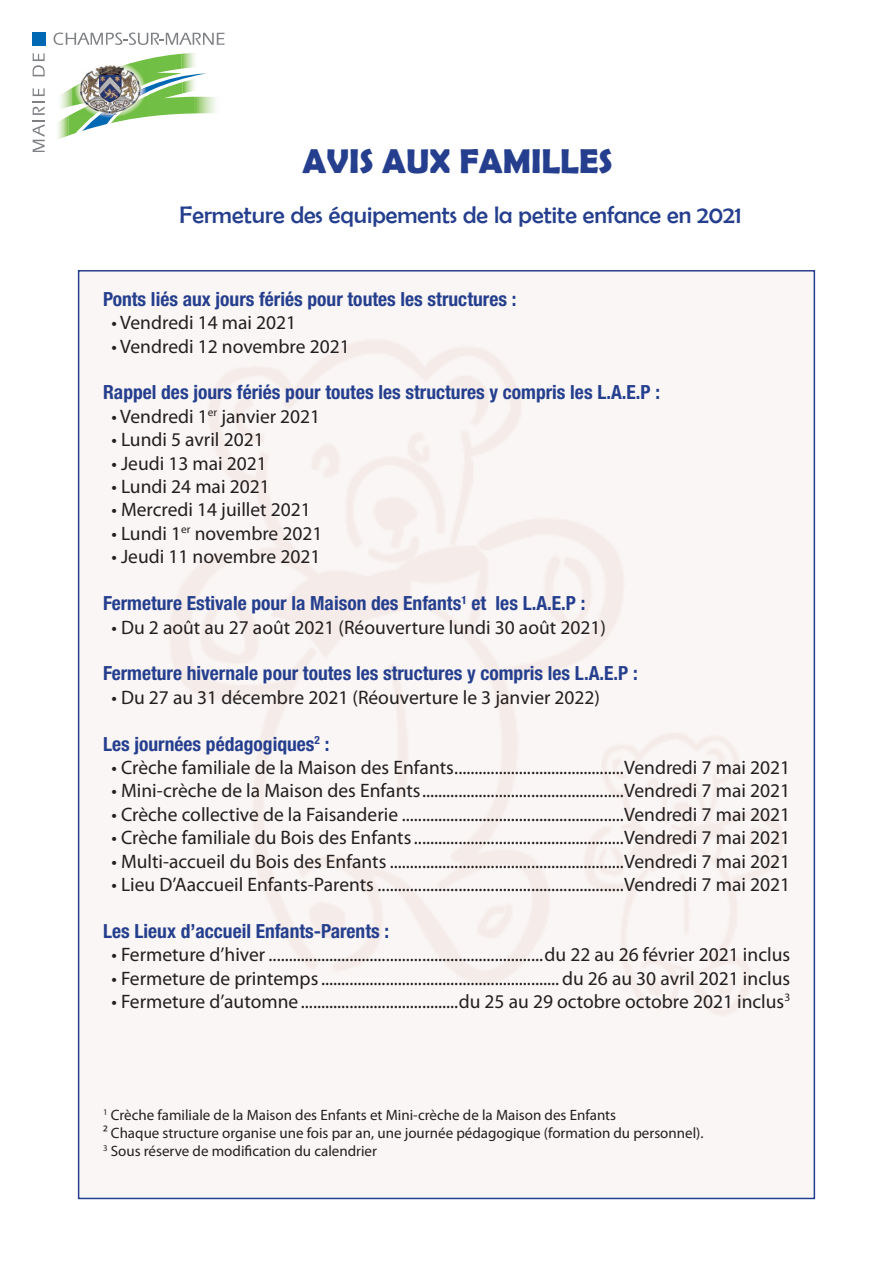
<style>
.page{position:relative;width:893px;height:1263px;background:#fff}
.page>*{position:absolute;margin:0;border:0;box-sizing:border-box;transform-origin:0 0}
.t1{font:700 34.5px "Berlin Sans FB Demi";color:#253f8e}
.t2{font:24px "Berlin Sans FB";color:#253f8e}
.t3{font:19.5px "Myriad Pro";color:#231f20}
.t4{font:700 condensed 19.5px "Helvetica Neue LT Std";color:#253f8e}
.t5{font:15px/18px "Myriad Pro";color:#231f20}
</style>
<div class="page">
<img style="left:60px;top:90px;width:9px;height:19px">
<img style="left:58px;top:116px;width:11px;height:23px">
<svg style="left:69px;top:53px;width:137px;height:83px"></svg>
<img style="left:74px;top:64px;width:72px;height:51px">
<img style="left:99px;top:87px;width:47px;height:28px">
<svg style="left:54px;top:33px;width:171px;height:12px"></svg>
<div style="left:32px;top:32px;width:13px;height:13px;background:#0168b3"></div>
<svg style="left:33px;top:88px;width:12px;height:64px"></svg>
<svg style="left:33px;top:53px;width:12px;height:23px"></svg>
<h1 class="t1" style="left:303px;top:141px;width:312px">AVIS AUX FAMILLES</h1>
<p class="t2" style="left:180px;top:202px;width:563px">Fermeture des équipements de la petite enfance en 2021</p>
<p class="t4" style="left:103px;top:287px;width:415px">Ponts liés aux jours fériés pour toutes les structures :</p>
<p class="t3" style="left:111px;top:311px;width:186px">• Vendredi 14 mai 2021</p>
<p class="t3" style="left:111px;top:334px;width:240px">• Vendredi 12 novembre 2021</p>
<p class="t4" style="left:103px;top:381px;width:558px">Rappel des jours fériés pour toutes les structures y compris les L.A.E.P :</p>
<p class="t3" style="left:111px;top:404px;width:210px">• Vendredi 1<sup>er</sup> janvier 2021</p>
<p class="t3" style="left:111px;top:428px;width:154px">• Lundi 5 avril 2021</p>
<p class="t3" style="left:111px;top:451px;width:157px">• Jeudi 13 mai 2021</p>
<p class="t3" style="left:111px;top:474px;width:160px">• Lundi 24 mai 2021</p>
<p class="t3" style="left:111px;top:498px;width:201px">• Mercredi 14 juillet 2021</p>
<p class="t3" style="left:111px;top:521px;width:213px">• Lundi 1<sup>er</sup> novembre 2021</p>
<p class="t3" style="left:111px;top:545px;width:211px">• Jeudi 11 novembre 2021</p>
<p class="t4" style="left:103px;top:591px;width:484px">Fermeture Estivale pour la Maison des Enfants<sup>1</sup> et les L.A.E.P :</p>
<p class="t3" style="left:111px;top:615px;width:496px">• Du 2 août au 27 août 2021 (Réouverture lundi 30 août 2021)</p>
<p class="t4" style="left:103px;top:661px;width:536px">Fermeture hivernale pour toutes les structures y compris les L.A.E.P :</p>
<p class="t3" style="left:111px;top:685px;width:490px">• Du 27 au 31 décembre 2021 (Réouverture le 3 janvier 2022)</p>
<p class="t4" style="left:103px;top:732px;width:228px">Les journées pédagogiques<sup>2</sup> :</p>
<p class="t3" style="left:111px;top:755px;width:680px">• Crèche familiale de la Maison des Enfants ..........................................Vendredi 7 mai 2021</p>
<p class="t3" style="left:111px;top:779px;width:680px">• Mini-crèche de la Maison des Enfants ..................................................Vendredi 7 mai 2021</p>
<p class="t3" style="left:111px;top:802px;width:680px">• Crèche collective de la Faisanderie .......................................................Vendredi 7 mai 2021</p>
<p class="t3" style="left:111px;top:825px;width:680px">• Crèche familiale du Bois des Enfants ....................................................Vendredi 7 mai 2021</p>
<p class="t3" style="left:111px;top:849px;width:680px">• Multi-accueil du Bois des Enfants ..........................................................Vendredi 7 mai 2021</p>
<p class="t3" style="left:111px;top:872px;width:680px">• Lieu D’Aaccueil Enfants-Parents .............................................................Vendredi 7 mai 2021</p>
<p class="t4" style="left:103px;top:919px;width:288px">Les Lieux d’accueil Enfants-Parents :</p>
<p class="t3" style="left:111px;top:942px;width:680px">• Fermeture d’hiver ....................................................................du 22 au 26 février 2021 inclus</p>
<p class="t3" style="left:111px;top:966px;width:680px">• Fermeture de printemps ........................................................... du 26 au 30 avril 2021 inclus</p>
<p class="t3" style="left:111px;top:989px;width:680px">• Fermeture d’automne .......................................du 25 au 29 octobre octobre 2021 inclus<sup>3</sup></p>
<p class="t5" style="left:103px;top:1105px;width:602px"><sup>1</sup> Crèche familiale de la Maison des Enfants et Mini-crèche de la Maison des Enfants<br>² Chaque structure organise une fois par an, une journée pédagogique (formation du personnel).<br><sup>3</sup> Sous réserve de modification du calendrier</p>
</div>
